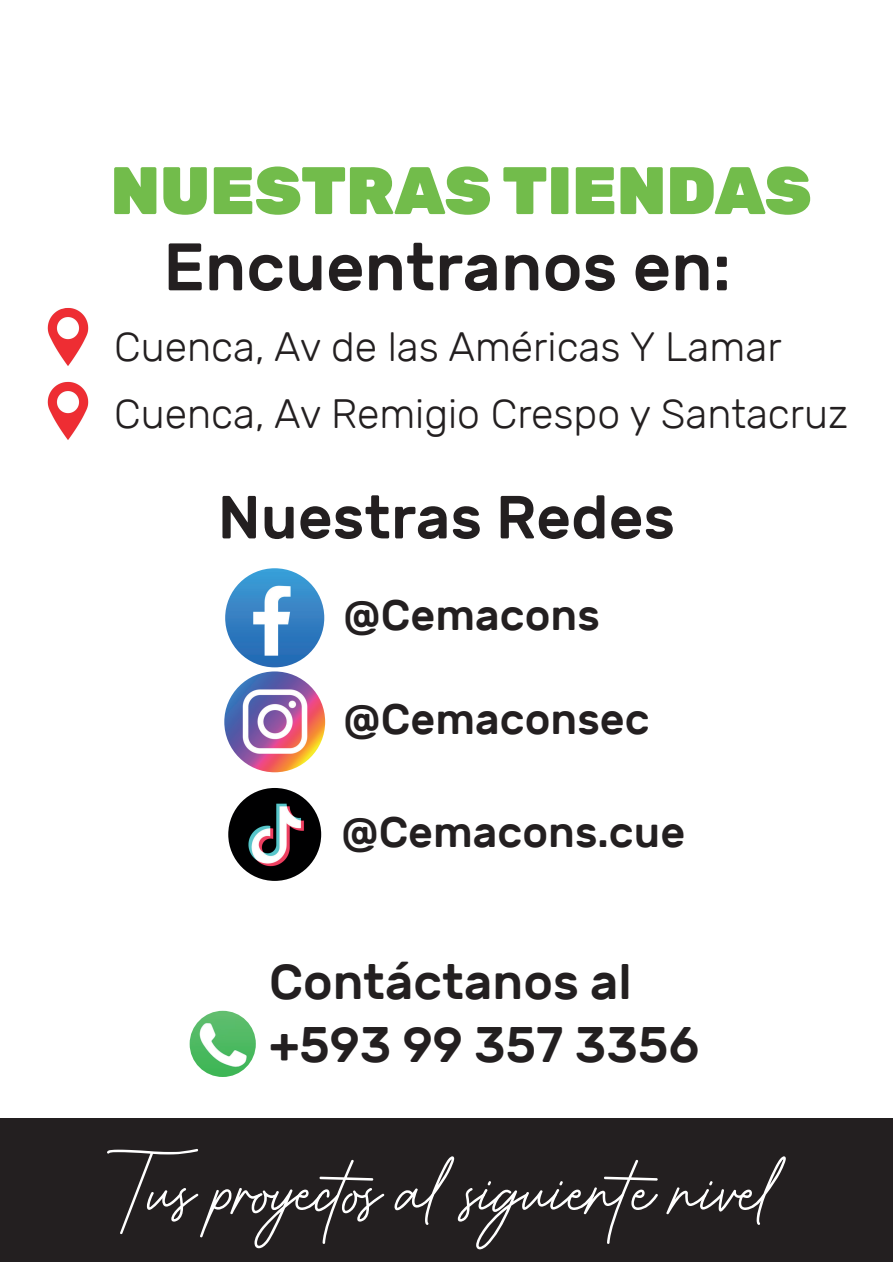
<style>
.page{position:relative;width:893px;height:1263px;background:#fff}
.page>*{position:absolute;margin:0;border:0;box-sizing:border-box;transform-origin:0 0}
.t1{font:129.15px "Better Grade";color:#fff}
.t2{font:900 67.05px "Rubik";color:#72bc4b}
.t3{font:500 67.05px "Rubik";color:#231f20}
.t4{font:500 60.75px "Rubik";color:#231f20}
.t5{font:500 49.8px/62.8px "Rubik";color:#231f20}
.t6{font:500 43.2px "Rubik";color:#231f20}
.t7{font:300 40.95px/66.4px "Rubik";color:#231f20}
</style>
<div class="page">
<img style="left:47px;top:308px;width:42px;height:58px">
<img style="left:47px;top:381px;width:42px;height:59px">
<img style="left:225px;top:568px;width:99px;height:99px;border-radius:50px">
<img style="left:224px;top:671px;width:101px;height:101px;border-radius:50px">
<img style="left:228px;top:788px;width:93px;height:93px;border-radius:46px">
<img style="left:190px;top:1011px;width:66px;height:66px;border-radius:33px">
<div style="left:0;top:1118px;width:893px;height:143px;background:#231f20"></div>
<h2 class="t2" style="left:110px;top:152px;width:702px">NUESTRAS TIENDAS</h2>
<h2 class="t3" style="left:163px;top:229px;width:569px">Encuentranos en:</h2>
<p class="t7" style="left:114px;top:314px;width:735px">Cuenca, Av de las Américas Y Lamar<br>Cuenca, Av Remigio Crespo y Santacruz</p>
<h3 class="t4" style="left:218px;top:483px;width:459px">Nuestras Redes</h3>
<p class="t6" style="left:344px;top:591px;width:258px">@Cemacons</p>
<p class="t6" style="left:344px;top:695px;width:308px">@Cemaconsec</p>
<p class="t6" style="left:341px;top:808px;width:345px">@Cemacons.cue</p>
<p class="t5" style="left:269px;top:951px;width:432px">Contáctanos al +593 99 357 3356</p>
<h1 class="t1" style="left:107px;top:1128px;width:674px">Tus proyectos al siguiente nivel</h1>
</div>
